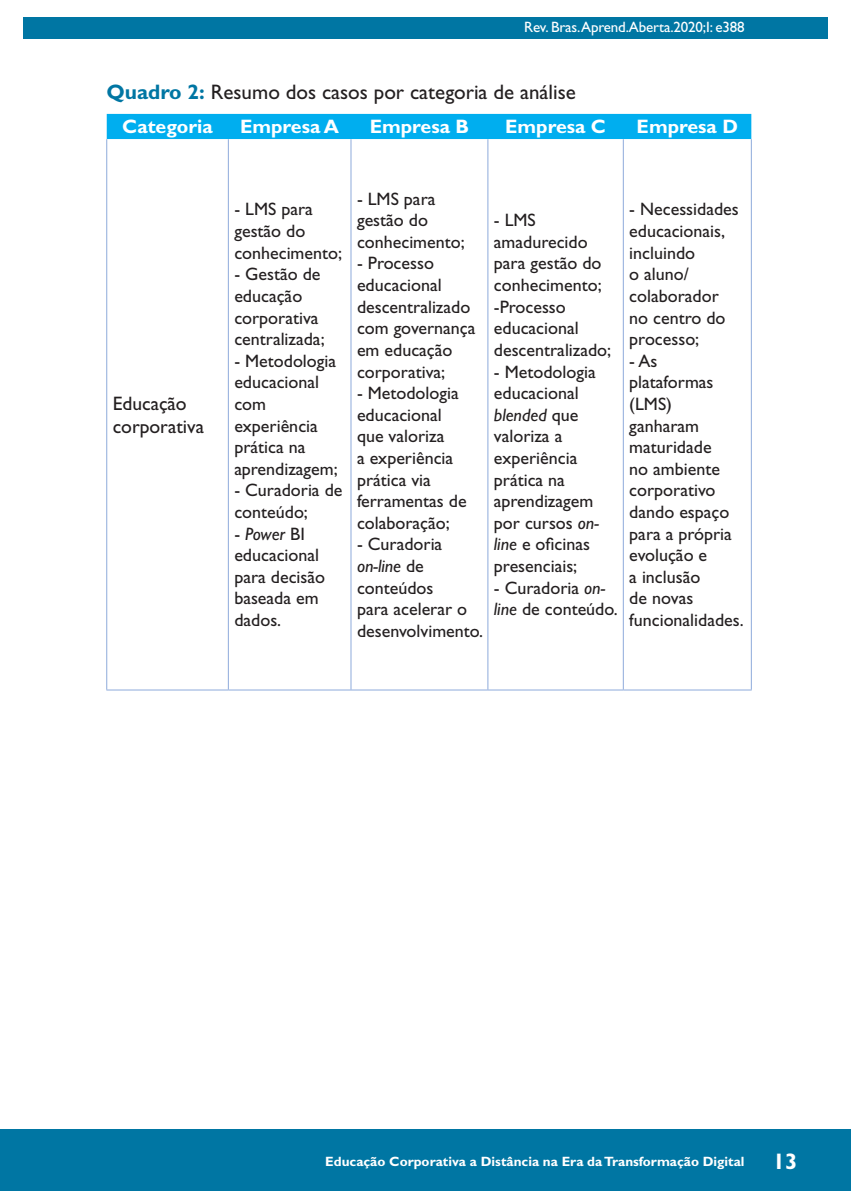
<style>
.page{position:relative;width:851px;height:1191px;background:#fff}
.page>*{position:absolute;margin:0;border:0;box-sizing:border-box;transform-origin:0 0}
.Legenda__tabela{font:21px "Gill Sans Std";color:#231f20}
.Tabela_Cabeçalho{font:700 19.5px "Gill Sans Std";color:#fff}
.Tabela_texto{font:19.5px/23.4px "Gill Sans Std";color:#231f20}
.Tabela_texto-2{font:18px/21.6px "Gill Sans Std";color:#231f20}
.t1{font:15px "Gill Sans Std";letter-spacing:-.01em;color:#fff}
.t2{font:700 13.5px "Gill Sans Std";color:#fff}
.s1{font-weight:700;color:#0076a3}
.s2{font-style:italic}
.s3{font-size:22.5px}
</style>
<div class="page">
<hr style="left:104px;top:0;width:1px;height:467px;background:#0076a3">
<div style="left:23px;top:17px;width:804px;height:21px;background:#0076a3"></div>
<div style="left:0;top:1129px;width:850px;height:62px;background:#0076a3"></div>
<div style="left:107px;top:114px;width:644px;height:25px;background:#00aeef"></div>
<svg style="left:107px;top:139px;width:643px;height:550px"></svg>
<hr style="left:106px;top:139px;width:1px;height:550px;background:#8eaadb">
<hr style="left:228px;top:139px;width:1px;height:550px;background:#8eaadb">
<hr style="left:350px;top:139px;width:1px;height:550px;background:#8eaadb">
<hr style="left:487px;top:139px;width:1px;height:550px;background:#8eaadb">
<hr style="left:623px;top:139px;width:1px;height:550px;background:#8eaadb">
<hr style="left:750px;top:139px;width:1px;height:550px;background:#8eaadb">
<hr style="left:106px;top:689px;width:122px;height:1px;background:#8eaadb">
<hr style="left:228px;top:689px;width:123px;height:1px;background:#8eaadb">
<hr style="left:351px;top:689px;width:137px;height:1px;background:#8eaadb">
<hr style="left:488px;top:689px;width:135px;height:1px;background:#8eaadb">
<hr style="left:623px;top:689px;width:128px;height:1px;background:#8eaadb">
<p class="t1" style="left:524px;top:18px;width:222px">Rev. Bras.Aprend.Aberta.2020;I: e388</p>
<p class="Legenda__tabela" style="left:106px;top:80px;width:471px"><span class="s1">Quadro 2:</span> Resumo dos casos por categoria de análise</p>
<p class="Tabela_Cabeçalho" style="left:122px;top:115px;width:92px">Categoria</p>
<p class="Tabela_Cabeçalho" style="left:240px;top:115px;width:100px">Empresa A</p>
<p class="Tabela_Cabeçalho" style="left:370px;top:115px;width:101px">Empresa B</p>
<p class="Tabela_Cabeçalho" style="left:505px;top:115px;width:102px">Empresa C</p>
<p class="Tabela_Cabeçalho" style="left:636px;top:115px;width:103px">Empresa D</p>
<p class="Tabela_texto" style="left:113px;top:391px;width:93px">Educação corporativa</p>
<p class="Tabela_texto-2" style="left:234px;top:199px;width:109px">- LMS para gestão do conhecimento;</p>
<p class="Tabela_texto-2" style="left:234px;top:263px;width:92px">- Gestão de educação corporativa centralizada;</p>
<p class="Tabela_texto-2" style="left:234px;top:350px;width:105px">- Metodologia educacional com experiência prática na aprendizagem;</p>
<p class="Tabela_texto-2" style="left:234px;top:479px;width:110px">- Curadoria de conteúdo;</p>
<p class="Tabela_texto-2" style="left:234px;top:523px;width:92px">- <span class="s2">Power</span> BI educacional para decisão baseada em dados.</p>
<p class="Tabela_texto-2" style="left:357px;top:188px;width:109px">- LMS para gestão do conhecimento;</p>
<p class="Tabela_texto-2" style="left:357px;top:253px;width:120px">- Processo educacional descentralizado com governança em educação corporativa;</p>
<p class="Tabela_texto-2" style="left:357px;top:382px;width:111px">- Metodologia educacional que valoriza<br>a experiência prática via ferramentas de colaboração;</p>
<p class="Tabela_texto-2" style="left:357px;top:533px;width:128px">- Curadoria <span class="s2">on-line</span> de conteúdos<br>para acelerar o desenvolvimento.</p>
<p class="Tabela_texto-2" style="left:494px;top:209px;width:109px">- LMS amadurecido para gestão do conhecimento;</p>
<p class="Tabela_texto-2" style="left:494px;top:296px;width:119px">-Processo educacional descentralizado;</p>
<p class="Tabela_texto-2" style="left:494px;top:361px;width:106px">- Metodologia educacional <span class="s2">blended</span> que valoriza a experiência prática na aprendizagem por cursos <span class="s2">on&shy;line</span> e oficinas presenciais;</p>
<p class="Tabela_texto-2" style="left:494px;top:577px;width:125px">- Curadoria <span class="s2">on&shy;line</span> de conteúdo.</p>
<p class="Tabela_texto-2" style="left:629px;top:199px;width:111px">- Necessidades educacionais, incluindo<br>o aluno/ colaborador no centro do processo;</p>
<p class="Tabela_texto-2" style="left:629px;top:350px;width:116px">- As plataformas (LMS) ganharam maturidade<br>no ambiente corporativo dando espaço para a própria evolução e<br>a inclusão<br>de novas funcionalidades.</p>
<p class="t2" style="left:325px;top:1153px;width:473px">Educação Corporativa a Distância na Era da Transformação Digital <span class="s3">13</span></p>
</div>
